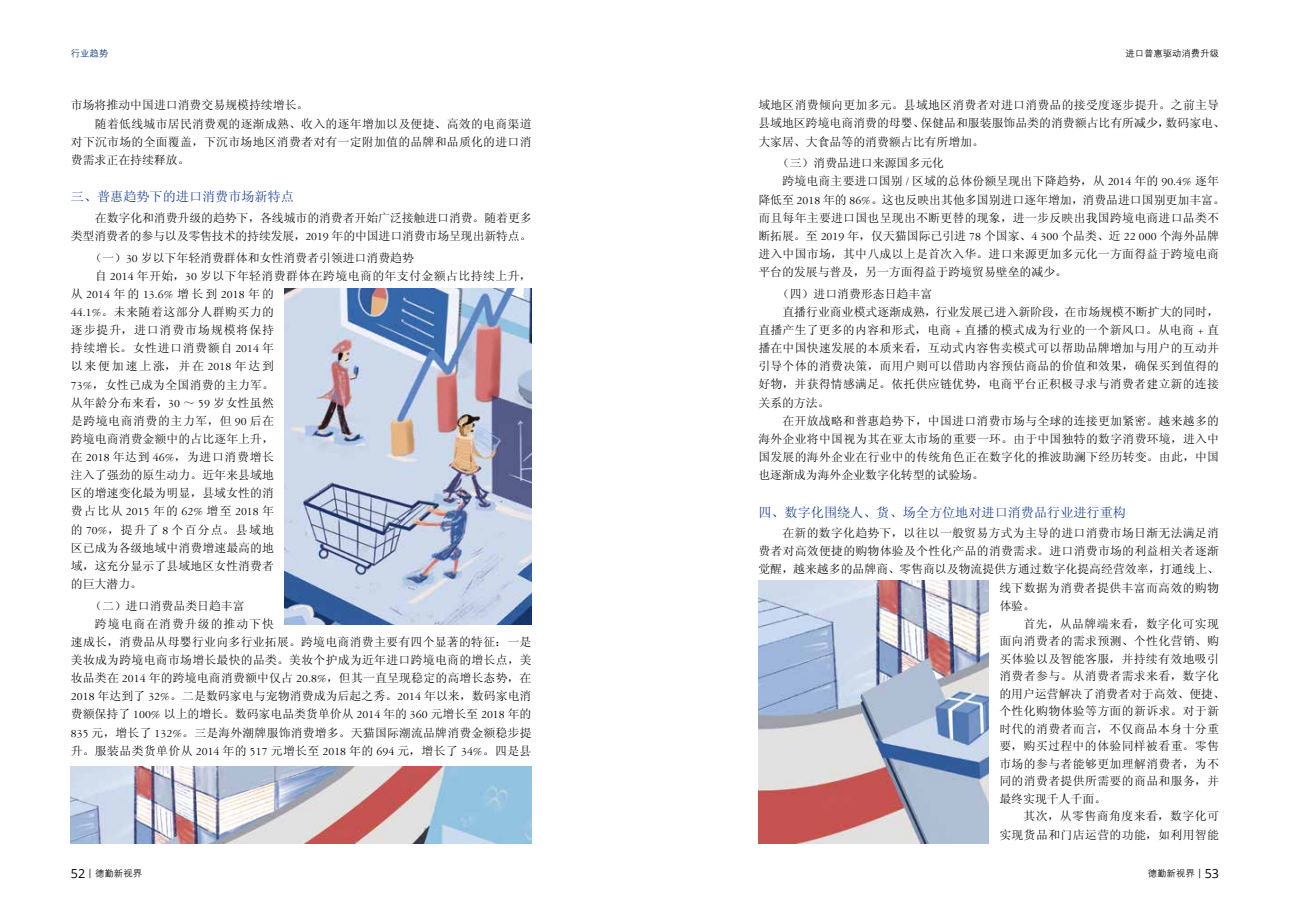
<style>
.page{position:relative;width:1290px;height:911px;background:#fff}
.page>*{position:absolute;margin:0;border:0;box-sizing:border-box;transform-origin:0 0}
.t1{font:13.12px "Sim Sun";color:#0d3488}
.t2{font:11.88px/18.1px "Sim Sun";letter-spacing:.02em;color:#000;text-align:justify}
.t3{font:11.88px/18.1px "Sim Sun";color:#000}
.t4{font:11.88px/18.1px "Sim Sun";letter-spacing:-.01em;color:#000;text-align:right}
.t5{font:11.88px "Garamond 3 LT Std";color:#000}
.t6{font:11.88px "Sim Sun";letter-spacing:.085em;color:#000}
.t7{font:9.38px "H Yg 2 gj";color:#000}
.t8{font:9.38px "H Yg 2 gj";color:#002f7d}
.s1{font-family:"Garamond 3 LT Std"}
.s2{font-family:"Sim Sun"}
.s3{font-family:"Open Sans";font-size:12.5px}
.s4{font-family:"Open Sans"}
</style>
<div class="page">
<img style="left:285px;top:289px;width:246px;height:335px">
<img style="left:758px;top:580px;width:231px;height:263px">
<img style="left:71px;top:766px;width:460px;height:77px">
<p class="t8" style="left:71px;top:49px;width:39px">行业趋势</p>
<p class="t7" style="left:1125px;top:49px;width:95px">进口普惠驱动消费升级</p>
<p class="t3" style="left:71px;top:96px;width:239px">市场将推动中国进口消费交易规模持续增长。</p>
<p class="t2" style="left:95px;top:114px;width:438px">随着低线城市居民消费观的逐渐成熟、收入的逐年增加以及便捷、高效的电商渠道</p>
<p class="t2" style="left:71px;top:132px;width:462px">对下沉市场的全面覆盖，下沉市场地区消费者对有一定附加值的品牌和品质化的进口消</p>
<p class="t3" style="left:71px;top:150px;width:120px">费需求正在持续释放。</p>
<p class="t1" style="left:71px;top:190px;width:225px">三、普惠趋势下的进口消费市场新特点</p>
<p class="t4" style="left:71px;top:208px;width:462px">在数字化和消费升级的趋势下，各线城市的消费者开始广泛接触进口消费。随着更多<br>类型消费者的参与以及零售技术的持续发展，<span class="s1">2019</span> 年的中国进口消费市场呈现出新特点。</p>
<p class="t2" style="left:95px;top:248px;width:438px;text-indent:-5px">（一）<span class="s1">30</span> 岁以下年轻消费群体和女性消费者引领进口消费趋势<br>自 <span class="s1">2014</span> 年开始，<span class="s1">30</span> 岁以下年轻消费群体在跨境电商的年支付金额占比持续上升，</p>
<p class="t5" style="left:71px;top:288px;width:205px"><span class="s2">从</span> 2014 <span class="s2">年的</span> 13.6% <span class="s2">增长到</span> 2018 <span class="s2">年的</span></p>
<p class="t2" style="left:71px;top:303px;width:205px"><span class="s1">44.1%</span>。未来随着这部分人群购买力的逐步提升，进口消费市场规模将保持持续增长。女性进口消费额自 <span class="s1">2014</span> 年以来便加速上涨，并在 <span class="s1">2018</span> 年达到<span class="s1">73%</span>，女性已成为全国消费的主力军。从年龄分布来看，<span class="s1">30</span> ～ <span class="s1">59</span> 岁女性虽然是跨境电商消费的主力军，但 <span class="s1">90</span> 后在跨境电商消费金额中的占比逐年上升，在 <span class="s1">2018</span> 年达到 <span class="s1">46%</span>，为进口消费增长注入了强劲的原生动力。近年来县域地区的增速变化最为明显，县域女性的消</p>
<p class="t5" style="left:71px;top:505px;width:205px"><span class="s2">费占比从</span> 2015 <span class="s2">年的</span> 62% <span class="s2">增至</span> 2018 <span class="s2">年</span></p>
<p class="t2" style="left:71px;top:520px;width:205px">的 <span class="s1">70%</span>，提升了 <span class="s1">8</span> 个百分点。县域地区已成为各级地域中消费增速最高的地域，这充分显示了县域地区女性消费者的巨大潜力。</p>
<p class="t3" style="left:90px;top:596px;width:156px">（二）进口消费品类日趋丰富</p>
<p class="t6" style="left:95px;top:617px;width:181px">跨境电商在消费升级的推动下快</p>
<p class="t2" style="left:71px;top:632px;width:462px">速成长，消费品从母婴行业向多行业拓展。跨境电商消费主要有四个显著的特征：一是</p>
<p class="t2" style="left:71px;top:650px;width:462px">美妆成为跨境电商市场增长最快的品类。美妆个护成为近年进口跨境电商的增长点，美</p>
<p class="t2" style="left:71px;top:669px;width:462px">妆品类在 <span class="s1">2014</span> 年的跨境电商消费额中仅占 <span class="s1">20.8%</span>，但其一直呈现稳定的高增长态势，在</p>
<p class="t2" style="left:71px;top:687px;width:462px"><span class="s1">2018</span> 年达到了 <span class="s1">32%</span>。二是数码家电与宠物消费成为后起之秀。<span class="s1">2014</span> 年以来，数码家电消</p>
<p class="t3" style="left:71px;top:705px;width:462px">费额保持了 <span class="s1">100%</span> 以上的增长。数码家电品类货单价从 <span class="s1">2014</span> 年的 <span class="s1">360</span> 元增长至 <span class="s1">2018</span> 年的</p>
<p class="t2" style="left:71px;top:723px;width:462px"><span class="s1">835</span> 元，增长了 <span class="s1">132%</span>。三是海外潮牌服饰消费增多。天猫国际潮流品牌消费金额稳步提</p>
<p class="t2" style="left:71px;top:741px;width:462px">升。服装品类货单价从 <span class="s1">2014</span> 年的 <span class="s1">517</span> 元增长至 <span class="s1">2018</span> 年的 <span class="s1">694</span> 元，增长了 <span class="s1">34%</span>。四是县</p>
<p class="t3" style="left:758px;top:96px;width:468px">域地区消费倾向更加多元。县域地区消费者对进口消费品的接受度逐步提升。之前主导县域地区跨境电商消费的母婴、保健品和服装服饰品类的消费额占比有所减少，数码家电、大家居、大食品等的消费额占比有所增加。</p>
<p class="t3" style="left:778px;top:154px;width:168px">（三）消费品进口来源国多元化</p>
<p class="t2" style="left:782px;top:172px;width:438px">跨境电商主要进口国别 <span class="s1">/</span> 区域的总体份额呈现出下降趋势，从 <span class="s1">2014</span> 年的 <span class="s1">90.4%</span> 逐年</p>
<p class="t3" style="left:758px;top:190px;width:468px">降低至 <span class="s1">2018</span> 年的 <span class="s1">86%</span>。这也反映出其他多国别进口逐年增加，消费品进口国别更加丰富。</p>
<p class="t2" style="left:758px;top:208px;width:462px">而且每年主要进口国也呈现出不断更替的现象，进一步反映出我国跨境电商进口品类不</p>
<p class="t3" style="left:758px;top:226px;width:462px">断拓展。至 <span class="s1">2019</span> 年，仅天猫国际已引进 <span class="s1">78</span> 个国家、<span class="s1">4 300</span> 个品类、近 <span class="s1">22 000</span> 个海外品牌</p>
<p class="t2" style="left:758px;top:245px;width:462px">进入中国市场，其中八成以上是首次入华。进口来源更加多元化一方面得益于跨境电商</p>
<p class="t3" style="left:758px;top:263px;width:310px">平台的发展与普及，另一方面得益于跨境贸易壁垒的减少。</p>
<p class="t3" style="left:778px;top:284px;width:156px">（四）进口消费形态日趋丰富</p>
<p class="t3" style="left:782px;top:302px;width:438px">直播行业商业模式逐渐成熟，行业发展已进入新阶段，在市场规模不断扩大的同时，</p>
<p class="t2" style="left:758px;top:321px;width:462px">直播产生了更多的内容和形式，电商 <span class="s1">+</span> 直播的模式成为行业的一个新风口。从电商 <span class="s1">+</span> 直</p>
<p class="t2" style="left:758px;top:339px;width:462px">播在中国快速发展的本质来看，互动式内容售卖模式可以帮助品牌增加与用户的互动并</p>
<p class="t2" style="left:758px;top:357px;width:462px">引导个体的消费决策，而用户则可以借助内容预估商品的价值和效果，确保买到值得的</p>
<p class="t2" style="left:758px;top:375px;width:462px">好物，并获得情感满足。依托供应链优势，电商平台正积极寻求与消费者建立新的连接</p>
<p class="t2" style="left:758px;top:393px;width:73px">关系的方法。</p>
<p class="t2" style="left:782px;top:411px;width:438px">在开放战略和普惠趋势下，中国进口消费市场与全球的连接更加紧密。越来越多的</p>
<p class="t2" style="left:758px;top:429px;width:462px">海外企业将中国视为其在亚太市场的重要一环。由于中国独特的数字消费环境，进入中</p>
<p class="t2" style="left:758px;top:447px;width:462px">国发展的海外企业在行业中的传统角色正在数字化的推波助澜下经历转变。由此，中国</p>
<p class="t3" style="left:758px;top:466px;width:227px">也逐渐成为海外企业数字化转型的试验场。</p>
<p class="t1" style="left:758px;top:505px;width:369px">四、数字化围绕人、货、场全方位地对进口消费品行业进行重构</p>
<p class="t2" style="left:782px;top:524px;width:438px">在新的数字化趋势下，以往以一般贸易方式为主导的进口消费市场日渐无法满足消</p>
<p class="t2" style="left:758px;top:542px;width:462px">费者对高效便捷的购物体验及个性化产品的消费需求。进口消费市场的利益相关者逐渐</p>
<p class="t3" style="left:758px;top:560px;width:462px">觉醒，越来越多的品牌商、零售商以及物流提供方通过数字化提高经营效率，打通线上、</p>
<p class="t2" style="left:999px;top:578px;width:221px">线下数据为消费者提供丰富而高效的购物</p>
<p class="t2" style="left:999px;top:596px;width:37px">体验。</p>
<p class="t2" style="left:1023px;top:614px;width:197px">首先，从品牌端来看，数字化可实现</p>
<p class="t2" style="left:999px;top:632px;width:221px">面向消费者的需求预测、个性化营销、购</p>
<p class="t2" style="left:999px;top:649px;width:221px">买体验以及智能客服，并持续有效地吸引</p>
<p class="t2" style="left:999px;top:667px;width:221px">消费者参与。从消费者需求来看，数字化</p>
<p class="t3" style="left:999px;top:684px;width:227px">的用户运营解决了消费者对于高效、便捷、</p>
<p class="t2" style="left:999px;top:702px;width:221px">个性化购物体验等方面的新诉求。对于新</p>
<p class="t2" style="left:999px;top:719px;width:221px">时代的消费者而言，不仅商品本身十分重</p>
<p class="t2" style="left:999px;top:737px;width:221px">要，购买过程中的体验同样被看重。零售</p>
<p class="t2" style="left:999px;top:754px;width:221px">市场的参与者能够更加理解消费者，为不</p>
<p class="t2" style="left:999px;top:772px;width:221px">同的消费者提供所需要的商品和服务，并</p>
<p class="t3" style="left:999px;top:789px;width:108px">最终实现千人千面。</p>
<p class="t2" style="left:1023px;top:807px;width:197px">其次，从零售商角度来看，数字化可</p>
<p class="t2" style="left:999px;top:825px;width:221px">实现货品和门店运营的功能，如利用智能</p>
<p class="t7" style="left:71px;top:869px;width:73px"><span class="s3">52</span> <span class="s4">|</span> 德勤新视界</p>
<p class="t7" style="left:1148px;top:869px;width:73px">德勤新视界 <span class="s4">|</span> <span class="s3">53</span></p>
</div>
